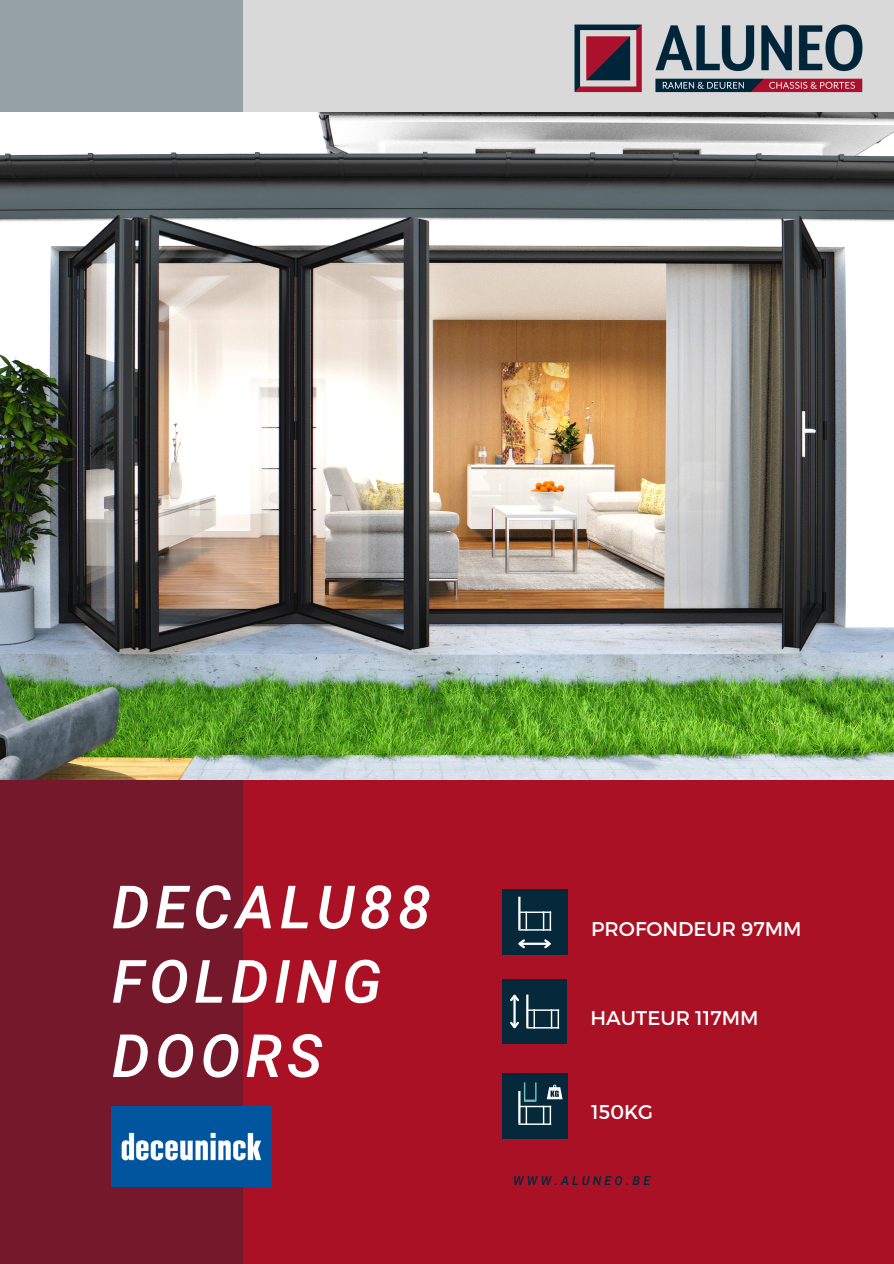
<style>
.page{position:relative;width:894px;height:1264px;background:#fff}
.page>*{position:absolute;margin:0;border:0;box-sizing:border-box;transform-origin:0 0}
.t1{font:italic 500 59.7px/74.2px "Roboto";letter-spacing:.085em;color:#fff}
.t2{font:19.8px "Montserrat";color:#fff}
.t3{font:italic 500 12.45px "Roboto";letter-spacing:.25em;color:#05283b}
</style>
<div class="page">
<div style="left:0;top:0;width:893px;height:1263px;background:#aa1124"></div>
<div style="left:0;top:0;width:893px;height:546px;background:#d9d9d9"></div>
<svg style="left:0;top:0;width:242px;height:1263px;fill:#76182b"></svg>
<img style="left:0;top:112px;width:893px;height:667px">
<div style="left:502px;top:1073px;width:65px;height:65px;background:#05283b"></div>
<div style="left:502px;top:889px;width:65px;height:65px;background:#05283b"></div>
<hr style="left:520px;top:942px;width:29px;height:2px;background:#fff">
<svg style="left:518px;top:939px;width:9px;height:10px"></svg>
<svg style="left:542px;top:939px;width:9px;height:10px"></svg>
<div style="left:502px;top:979px;width:64px;height:65px;background:#05283b"></div>
<hr style="left:513px;top:996px;width:2px;height:30px;background:#fff">
<svg style="left:510px;top:994px;width:9px;height:9px"></svg>
<svg style="left:510px;top:1019px;width:9px;height:10px"></svg>
<img style="left:574px;top:24px;width:289px;height:69px">
<hr style="left:526px;top:1026px;width:33px;height:2px;background:#fff">
<hr style="left:526px;top:1009px;width:33px;height:2px;background:#fff">
<hr style="left:526px;top:994px;width:2px;height:33px;background:#fff">
<svg style="left:550px;top:1009px;width:9px;height:19px"></svg>
<svg style="left:533px;top:1009px;width:2px;height:19px"></svg>
<hr style="left:518px;top:929px;width:33px;height:1px;background:#fff">
<hr style="left:518px;top:911px;width:33px;height:2px;background:#fff">
<hr style="left:518px;top:896px;width:2px;height:33px;background:#fff">
<svg style="left:542px;top:911px;width:9px;height:19px"></svg>
<svg style="left:525px;top:911px;width:2px;height:19px"></svg>
<svg style="left:546px;top:1084px;width:16px;height:15px"></svg>
<hr style="left:518px;top:1123px;width:33px;height:2px;background:#fff">
<hr style="left:518px;top:1105px;width:33px;height:2px;background:#fff">
<hr style="left:518px;top:1090px;width:2px;height:33px;background:#fff">
<svg style="left:542px;top:1105px;width:9px;height:19px"></svg>
<svg style="left:523px;top:1082px;width:13px;height:42px"></svg>
<img style="left:112px;top:1106px;width:160px;height:80px">
<p class="t1" style="left:112px;top:870px;width:320px">DECALU88</p>
<p class="t1" style="left:112px;top:945px;width:271px">FOLDING<br>DOORS</p>
<p class="t2" style="left:591px;top:915px;width:212px">PROFONDEUR 97MM</p>
<p class="t2" style="left:590px;top:1005px;width:170px">HAUTEUR 117MM</p>
<p class="t2" style="left:591px;top:1099px;width:63px">150KG</p>
<p class="t3" style="left:513px;top:1173px;width:138px">WWW.ALUNEO.BE</p>
</div>
